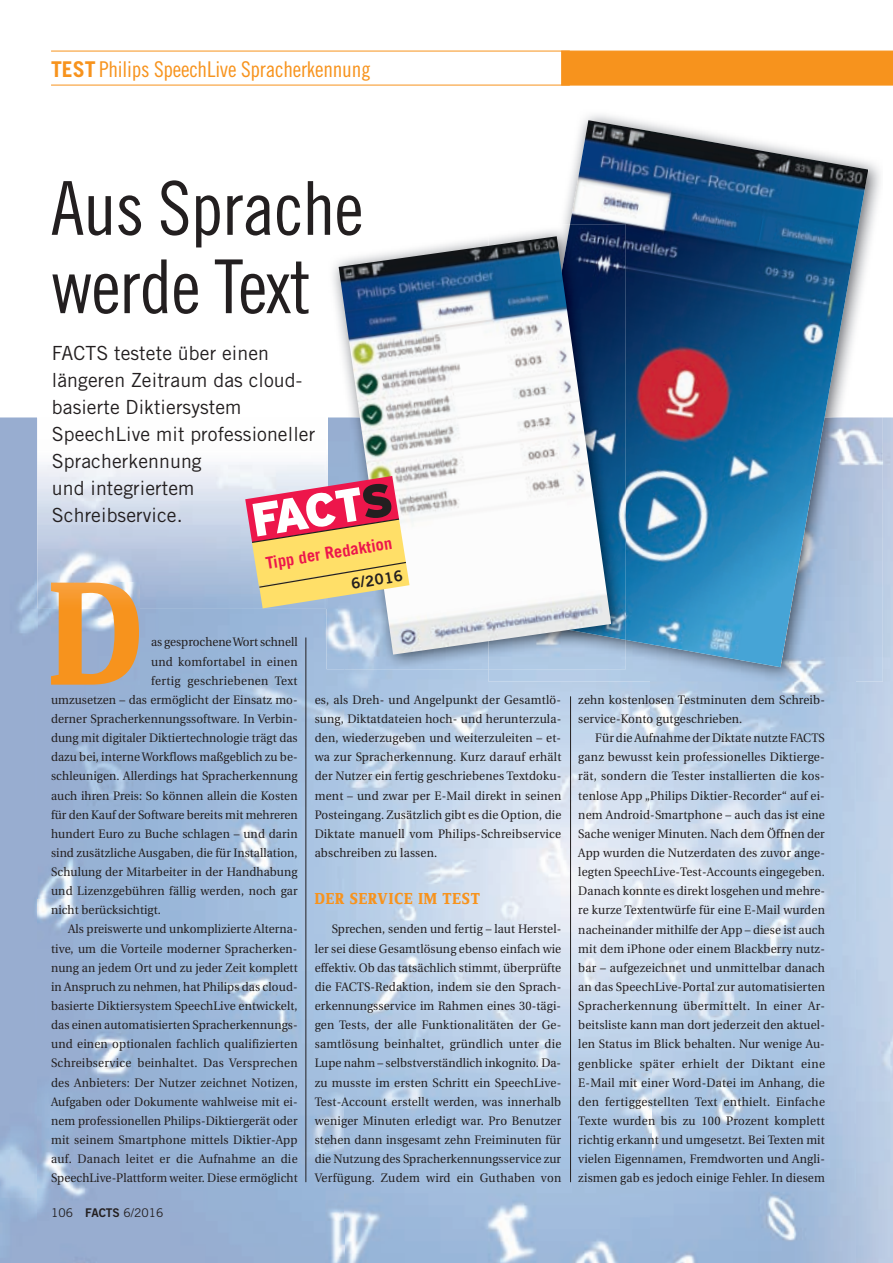
<style>
.page{position:relative;width:893px;height:1263px;background:#fff}
.page>*{position:absolute;margin:0;border:0;box-sizing:border-box;transform-origin:0 0}
.t1{font:700 153px "Zine Serif Dis";color:#f7931d}
.t2{font:74.4px/78.3px "Trade Gothic Cond Eighteen";letter-spacing:-.01em;color:#231f20}
.t3{font:21.75px "Trade Gothic Cond Eighteen";letter-spacing:-.01em;color:#f7931d}
.t4{font:19.5px/27px "Trade Gothic";letter-spacing:.005em;color:#231f20}
.t5{font:700 16.5px "Zine Serif Dis";letter-spacing:.05em;color:#f7931d}
.t6{font:700 16.5px "Trade Gothic";color:#ed164b}
.t7{font:15px "Trade Gothic Bold Two";color:#231f20}
.t8{font:12.3px/19.2px "Utopia";letter-spacing:.01em;color:#231f20;text-align:justify;scale:.95 1}
.t9{font:12px "Trade Gothic";color:#231f20}
.s1{font-family:"Trade Gothic";font-weight:700}
.s2{font-family:"Trade Gothic Bold Two"}
</style>
<div class="page">
<img style="left:38px;top:608px;width:306px;height:655px">
<img style="left:344px;top:669px;width:306px;height:594px">
<img style="left:650px;top:682px;width:205px;height:581px">
<img style="left:51px;top:608px;width:88px;height:77px">
<hr style="left:305px;top:637px;width:1px;height:545px;background:#231f20">
<hr style="left:570px;top:696px;width:1px;height:486px;background:#231f20">
<img style="left:489px;top:115px;width:394px;height:567px">
<img style="left:570px;top:120px;width:298px;height:547px">
<img style="left:327px;top:263px;width:162px;height:406px">
<img style="left:327px;top:224px;width:35px;height:12px">
<img style="left:489px;top:640px;width:137px;height:29px">
<img style="left:501px;top:224px;width:125px;height:416px">
<img style="left:339px;top:236px;width:272px;height:419px">
<img style="left:37px;top:417px;width:291px;height:191px">
<img style="left:51px;top:583px;width:88px;height:25px">
<svg style="left:327px;top:402px;width:1px;height:15px"></svg>
<svg style="left:245px;top:476px;width:165px;height:132px;background:#e4b48c"></svg>
<hr style="left:51px;top:51px;width:519px;height:1px;background:#f7931d">
<hr style="left:51px;top:85px;width:519px;height:1px;background:#f7931d">
<div style="left:561px;top:50px;width:332px;height:36px;background:#f7931d"></div>
<h3 class="t3" style="left:51px;top:56px;width:321px"><span class="s1">TEST</span> Philips SpeechLive Spracherkennung</h3>
<h2 class="t2" style="left:51px;top:168px;width:314px">Aus Sprache werde Text</h2>
<h3 class="t4" style="left:52px;top:339px;width:265px">FACTS testete über einen längeren Zeitraum das cloud&shy;basierte Diktiersystem<br>SpeechLive mit professioneller<br>Spracherkennung<br>und integriertem<br>Schreibservice.</h3>
<h3 class="t6" style="left:264px;top:553px;width:129px;rotate:-9deg">Tipp der Redaktion</h3>
<p class="t7" style="left:350px;top:574px;width:54px;rotate:-9deg">6/2016</p>
<h1 class="t1" style="left:49px;top:555px;width:98px">D</h1>
<p class="t8" style="left:151px;top:633px;width:156px">as gesprochene Wort schnell</p>
<p class="t8" style="left:151px;top:652px;width:156px">und komfortabel in einen</p>
<p class="t8" style="left:151px;top:671px;width:156px">fertig geschriebenen Text</p>
<p class="t8" style="left:51px;top:690px;width:261px">umzusetzen – das ermöglicht der Einsatz mo-</p>
<p class="t8" style="left:51px;top:709px;width:261px">derner Spracherkennungssoftware. In Verbin-</p>
<p class="t8" style="left:51px;top:728px;width:261px">dung mit digitaler Diktiertechnologie trägt das</p>
<p class="t8" style="left:51px;top:748px;width:261px">dazu bei, interne Workflows maßgeblich zu be-</p>
<p class="t8" style="left:51px;top:767px;width:261px">schleunigen. Allerdings hat Spracherkennung</p>
<p class="t8" style="left:51px;top:786px;width:261px">auch ihren Preis: So können allein die Kosten</p>
<p class="t8" style="left:51px;top:805px;width:261px">für den Kauf der Software bereits mit mehreren</p>
<p class="t8" style="left:51px;top:824px;width:261px">hundert Euro zu Buche schlagen – und darin</p>
<p class="t8" style="left:51px;top:843px;width:261px">sind zusätzliche Ausgaben, die für Installation,</p>
<p class="t8" style="left:51px;top:862px;width:261px">Schulung der Mitarbeiter in der Handhabung</p>
<p class="t8" style="left:51px;top:882px;width:261px">und Lizenzgebühren fällig werden, noch gar</p>
<p class="t8" style="left:51px;top:901px;width:117px">nicht berücksichtigt.</p>
<p class="t8" style="left:68px;top:920px;width:243px">Als preiswerte und unkomplizierte Alterna-</p>
<p class="t8" style="left:51px;top:939px;width:261px">tive, um die Vorteile moderner Spracherken-</p>
<p class="t8" style="left:51px;top:958px;width:261px">nung an jedem Ort und zu jeder Zeit komplett</p>
<p class="t8" style="left:51px;top:977px;width:261px">in Anspruch zu nehmen, hat Philips das cloud-</p>
<p class="t8" style="left:51px;top:996px;width:261px">basierte Diktiersystem SpeechLive entwickelt,</p>
<p class="t8" style="left:51px;top:1016px;width:261px">das einen automatisierten Spracherkennungs-</p>
<p class="t8" style="left:51px;top:1035px;width:261px">und einen optionalen fachlich qualifizierten</p>
<p class="t8" style="left:51px;top:1054px;width:261px">Schreibservice beinhaltet. Das Versprechen</p>
<p class="t8" style="left:51px;top:1073px;width:261px">des Anbieters: Der Nutzer zeichnet Notizen,</p>
<p class="t8" style="left:51px;top:1092px;width:261px">Aufgaben oder Dokumente wahlweise mit ei-</p>
<p class="t8" style="left:51px;top:1111px;width:261px">nem professionellen Philips-Diktiergerät oder</p>
<p class="t8" style="left:51px;top:1130px;width:261px">mit seinem Smartphone mittels Diktier-App</p>
<p class="t8" style="left:51px;top:1150px;width:261px">auf. Danach leitet er die Aufnahme an die</p>
<p class="t8" style="left:51px;top:1169px;width:261px">SpeechLive-Plattform weiter. Diese ermöglicht</p>
<p class="t8" style="left:315px;top:690px;width:261px">es, als Dreh- und Angelpunkt der Gesamtlö&shy;sung, Diktatdateien hoch- und herunterzula&shy;den, wiederzugeben und weiterzuleiten – et&shy;wa zur Spracherkennung. Kurz darauf erhält der Nutzer ein fertig geschriebenes Textdoku&shy;ment – und zwar per E-Mail direkt in seinen Posteingang. Zusätzlich gibt es die Option, die Diktate manuell vom Philips-Schreibservice abschreiben zu lassen.</p>
<h3 class="t5" style="left:315px;top:890px;width:167px">DER SERVICE IM TEST</h3>
<p class="t8" style="left:315px;top:920px;width:261px;text-indent:17px">Sprechen, senden und fertig – laut Herstel&shy;ler sei diese Gesamtlösung ebenso einfach wie effektiv. Ob das tatsächlich stimmt, überprüfte die FACTS-Redaktion, indem sie den Sprach&shy;erkennungsservice im Rahmen eines 30-tägi&shy;gen Tests, der alle Funktionalitäten der Ge&shy;samtlösung beinhaltet, gründlich unter die Lupe nahm – selbstverständlich inkognito. Da&shy;zu musste im ersten Schritt ein SpeechLive-Test-Account erstellt werden, was innerhalb weniger Minuten erledigt war. Pro Benutzer stehen dann insgesamt zehn Freiminuten für die Nutzung des Spracherkennungsservice zur Verfügung. Zudem wird ein Guthaben von</p>
<p class="t9" style="left:51px;top:1206px;width:114px">106 <span class="s2">FACTS</span> 6/2016</p>
<p class="t8" style="left:578px;top:690px;width:261px">zehn kostenlosen Testminuten dem Schreib&shy;service-Konto gutgeschrieben.</p>
<p class="t8" style="left:578px;top:729px;width:261px;text-indent:17px">Für die Aufnahme der Diktate nutzte FACTS ganz bewusst kein professionelles Diktierge&shy;rät, sondern die Tester installierten die kos&shy;tenlose App „Philips Diktier-Recorder“ auf ei&shy;nem Android-Smartphone – auch das ist eine Sache weniger Minuten. Nach dem Öffnen der App wurden die Nutzerdaten des zuvor ange&shy;legten SpeechLive-Test-Accounts eingegeben.<br>Danach konnte es direkt losgehen und mehre&shy;re kurze Textentwürfe für eine E-Mail wurden nacheinander mithilfe der App – diese ist auch mit dem iPhone oder einem Blackberry nutz&shy;bar – aufgezeichnet und unmittelbar danach an das SpeechLive-Portal zur automatisierten Spracherkennung übermittelt. In einer Ar&shy;beitsliste kann man dort jederzeit den aktuel&shy;len Status im Blick behalten. Nur wenige Au&shy;genblicke später erhielt der Diktant eine E-Mail mit einer Word-Datei im Anhang, die den fertiggestellten Text enthielt. Einfache Texte wurden bis zu 100 Prozent komplett richtig erkannt und umgesetzt. Bei Texten mit vielen Eigennamen, Fremdworten und Angli&shy;zismen gab es jedoch einige Fehler. In diesem</p>
</div>
